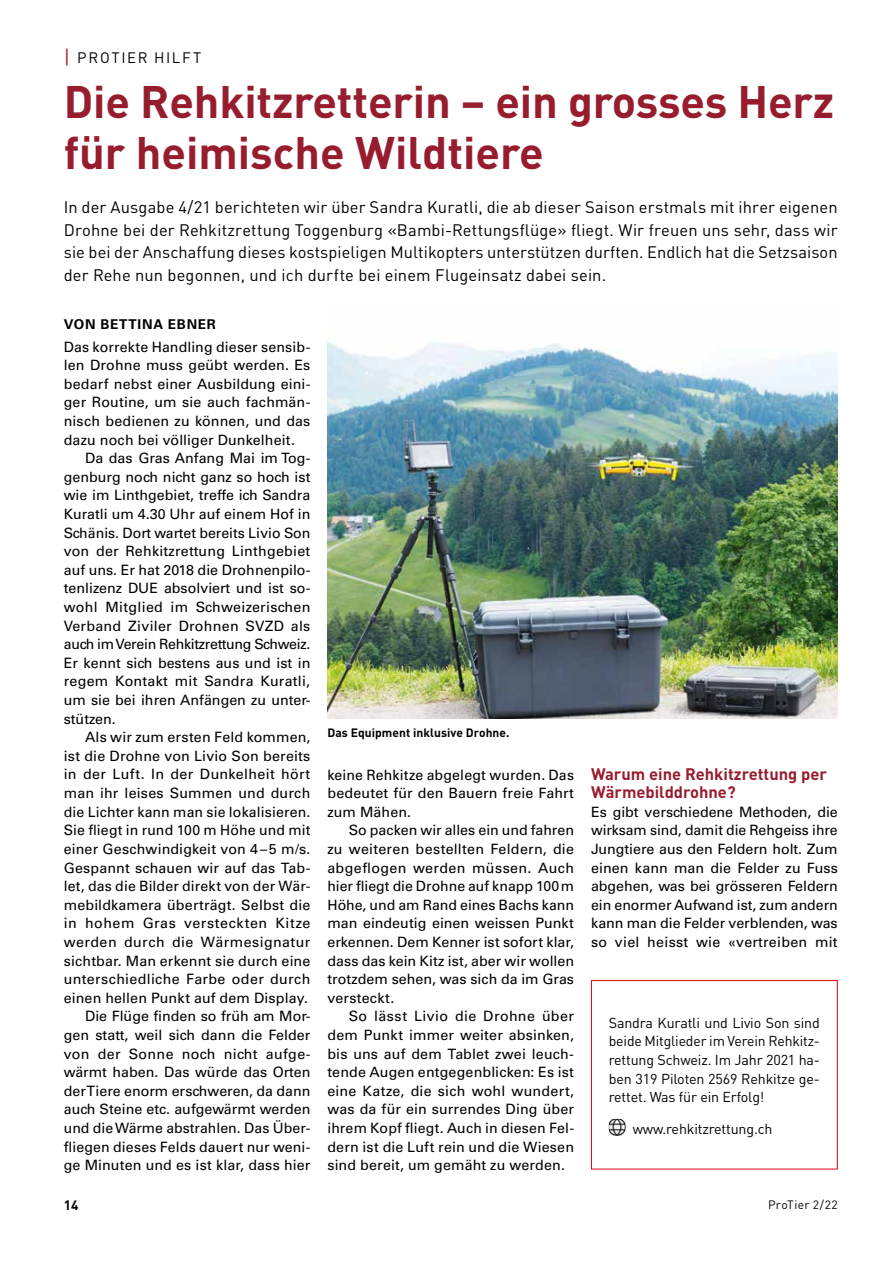
<style>
.page{position:relative;width:893px;height:1263px;background:#fff}
.page>*{position:absolute;margin:0;border:0;box-sizing:border-box;transform-origin:0 0}
.t1{font:700 45px/51px "DIN";letter-spacing:-.005em;color:#971d2e}
.t2{font:16.5px/22.5px "DIN";letter-spacing:.005em;color:#000;text-align:justify}
.t3{font:700 16.5px/18.6px "DIN";color:#971d2e}
.t4{font:15px "DIN";letter-spacing:.11em;color:#000}
.t5{font:14.25px/18.6px "Univers LT Std";letter-spacing:.01em;color:#000;text-align:justify}
.t6{font:14.25px/18.6px "DIN";letter-spacing:-.01em;color:#000;text-align:justify}
.t7{font:700 13.5px "Univers LT Std";letter-spacing:.055em;color:#000}
.t8{font:700 13.5px "DIN";color:#000}
.t9{font:700 12px "DIN";letter-spacing:.005em;color:#000}
.t10{font:12px "DIN";letter-spacing:.035em;color:#000}
.s1{font-size:19.5px;color:#971d2e}
</style>
<div class="page">
<img style="left:328px;top:341px;width:510px;height:378px">
<img style="left:609px;top:1119px;width:17px;height:17px">
<div style="left:591px;top:980px;width:247px;height:189px;border:1px solid #e30613"></div>
<p class="t4" style="left:64px;top:49px;width:139px"><span class="s1">|</span> PROTIER HILFT</p>
<h1 class="t1" style="left:64px;top:74px;width:772px">Die Rehkitzretterin – ein grosses Herz für heimische Wildtiere</h1>
<p class="t2" style="left:64px;top:196px;width:775px">In der Ausgabe 4/21 berichteten wir über Sandra Kuratli, die ab dieser Saison erstmals mit ihrer eigenen Drohne bei der Rehkitzrettung Toggenburg «Bambi-Rettungsflüge» fliegt. Wir freuen uns sehr, dass wir sie bei der Anschaffung dieses kostspieligen Multikopters unterstützen durften. Endlich hat die Setzsaison der Rehe nun begonnen, und ich durfte bei einem Flugeinsatz dabei sein.</p>
<p class="t7" style="left:64px;top:316px;width:154px">VON BETTINA EBNER</p>
<p class="t5" style="left:64px;top:337px;width:248px">Das korrekte Handling dieser sensib&shy;len Drohne muss geübt werden. Es bedarf nebst einer Ausbildung eini&shy;ger Routine, um sie auch fachmän&shy;nisch bedienen zu können, und das dazu noch bei völliger Dunkelheit.</p>
<p class="t5" style="left:64px;top:449px;width:248px;text-indent:21px">Da das Gras Anfang Mai im Tog&shy;genburg noch nicht ganz so hoch ist wie im Linthgebiet, treffe ich Sandra Kuratli um 4.30 Uhr auf einem Hof in Schänis. Dort wartet bereits Livio Son von der Rehkitzrettung Linthgebiet auf uns. Er hat 2018 die Drohnenpilo&shy;tenlizenz DUE absolviert und ist so&shy;wohl Mitglied im Schweizerischen Verband Ziviler Drohnen SVZD als auch im Verein Rehkitzrettung Schweiz.<br>Er kennt sich bestens aus und ist in regem Kontakt mit Sandra Kuratli, um sie bei ihren Anfängen zu unter&shy;stützen.</p>
<p class="t5" style="left:64px;top:728px;width:248px;text-align:right">Als wir zum ersten Feld kommen,<br>ist die Drohne von Livio Son bereits in der Luft. In der Dunkelheit hört man ihr leises Summen und durch die Lichter kann man sie lokalisieren.<br>Sie fliegt in rund 100 m Höhe und mit einer Geschwindigkeit von 4–5 m/s.<br>Gespannt schauen wir auf das Tab&shy;let, das die Bilder direkt von der Wär&shy;mebildkamera überträgt. Selbst die in hohem Gras versteckten Kitze werden durch die Wärmesignatur sichtbar. Man erkennt sie durch eine unterschiedliche Farbe oder durch einen hellen Punkt auf dem Display.<br>Die Flüge finden so früh am Mor&shy;gen statt, weil sich dann die Felder von der Sonne noch nicht aufge&shy;wärmt haben. Das würde das Orten der Tiere enorm erschweren, da dann auch Steine etc. aufgewärmt werden und die Wärme abstrahlen. Das Über&shy;fliegen dieses Felds dauert nur weni&shy;ge Minuten und es ist klar, dass hier</p>
<p class="t9" style="left:327px;top:725px;width:184px">Das Equipment inklusive Drohne.</p>
<p class="t5" style="left:327px;top:765px;width:248px">keine Rehkitze abgelegt wurden. Das bedeutet für den Bauern freie Fahrt zum Mähen.</p>
<p class="t5" style="left:327px;top:821px;width:248px;text-indent:21px">So packen wir alles ein und fahren zu weiteren bestellten Feldern, die abgeflogen werden müssen. Auch hier fliegt die Drohne auf knapp 100m Höhe, und am Rand eines Bachs kann man eindeutig einen weissen Punkt erkennen. Dem Kenner ist sofort klar, dass das kein Kitz ist, aber wir wollen trotzdem sehen, was sich da im Gras versteckt.</p>
<p class="t5" style="left:327px;top:1007px;width:248px;text-indent:21px">So lässt Livio die Drohne über dem Punkt immer weiter absinken, bis uns auf dem Tablet zwei leuch&shy;tende Augen entgegenblicken: Es ist eine Katze, die sich wohl wundert, was da für ein surrendes Ding über ihrem Kopf fliegt. Auch in diesen Fel&shy;dern ist die Luft rein und die Wiesen sind bereit, um gemäht zu werden.</p>
<p class="t3" style="left:591px;top:763px;width:237px">Warum eine Rehkitzrettung per<br>Wärmebilddrohne?</p>
<p class="t5" style="left:591px;top:802px;width:248px">Es gibt verschiedene Methoden, die wirksam sind, damit die Rehgeiss ihre Jungtiere aus den Feldern holt. Zum einen kann man die Felder zu Fuss abgehen, was bei grösseren Feldern ein enormer Aufwand ist, zum andern kann man die Felder verblenden, was so viel heisst wie «vertreiben mit</p>
<p class="t6" style="left:609px;top:1013px;width:213px">Sandra Kuratli und Livio Son sind beide Mitglieder im Verein Rehkitz&shy;rettung Schweiz. Im Jahr 2021 ha&shy;ben 319 Piloten 2569 Rehkitze ge&shy;rettet. Was für ein Erfolg!</p>
<p class="t6" style="left:633px;top:1119px;width:141px">www.rehkitzrettung.ch</p>
<p class="t8" style="left:64px;top:1197px;width:16px">14</p>
<p class="t10" style="left:768px;top:1197px;width:71px">ProTier 2/22</p>
</div>
